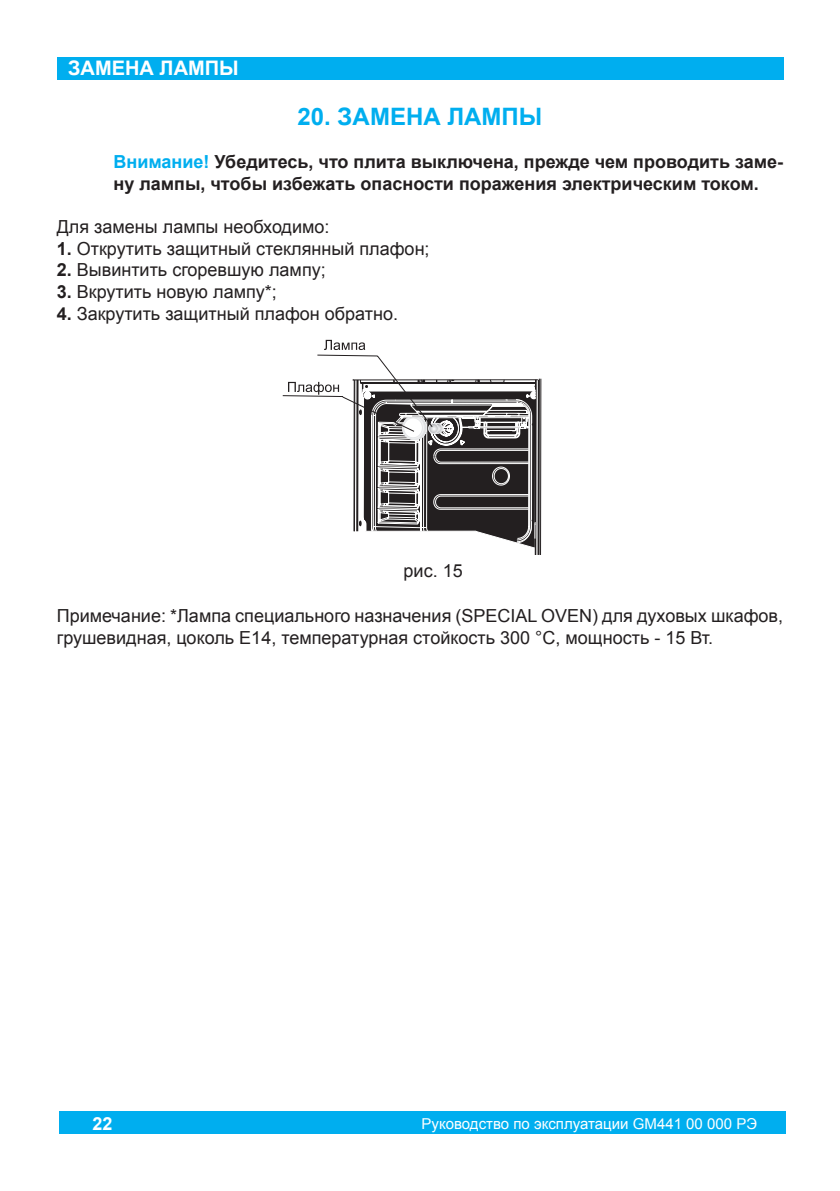
<style>
.page{position:relative;width:840px;height:1191px;background:#fff}
.page>*{position:absolute;margin:0;border:0;box-sizing:border-box;transform-origin:0 0}
.t1{font:700 24px "Arial";color:#00aeef}
.t2{font:700 20px "Arial";color:#fff}
.t3{font:18px/21.6px "Arial";color:#231f20}
.t4{font:700 18px/21.6px "Arial";color:#231f20}
.t5{font:700 18px "Arial";color:#fff}
.t6{font:15px "Arial";color:#fff}
.s1{color:#00aeef}
.s2{font-weight:700}
</style>
<div class="page">
<div style="left:59px;top:1111px;width:726px;height:23px;background:#00aeef"></div>
<div style="left:57px;top:57px;width:725px;height:22px;background:#00aeef"></div>
<hr style="left:352px;top:379px;width:185px;height:1px;background:#231f20">
<hr style="left:538px;top:379px;width:1px;height:176px;background:#231f20">
<hr style="left:537px;top:380px;width:1px;height:175px;background:#231f20">
<hr style="left:535px;top:380px;width:1px;height:175px;background:#231f20">
<hr style="left:540px;top:379px;width:1px;height:176px;background:#231f20">
<hr style="left:534px;top:380px;width:1px;height:175px;background:#231f20">
<svg style="left:282px;top:340px;width:254px;height:209px"></svg>
<p class="t2" style="left:68px;top:55px;width:29px">Замена</p>
<p class="t2" style="left:159px;top:55px;width:17px">лампы</p>
<h1 class="t1" style="left:297px;top:101px;width:74px">20. Замена</h1>
<h1 class="t1" style="left:447px;top:101px;width:20px">лампы</h1>
<p class="t4" style="left:113px;top:152px;width:670px"><span class="s1">Внимание!</span> Убедитесь, что плита выключена, прежде чем проводить заме&shy;ну лампы, чтобы избежать опасности поражения электрическим током.</p>
<p class="t3" style="left:57px;top:216px;width:274px">Для замены лампы необходимо:</p>
<p class="t3" style="left:57px;top:238px;width:374px"><span class="s2">1.</span> Открутить защитный стеклянный плафон;</p>
<p class="t3" style="left:57px;top:259px;width:270px"><span class="s2">2.</span> Вывинтить сгоревшую лампу;</p>
<p class="t3" style="left:57px;top:281px;width:221px"><span class="s2">3.</span> Вкрутить новую лампу*;</p>
<p class="t3" style="left:57px;top:303px;width:342px"><span class="s2">4.</span> Закрутить защитный плафон обратно.</p>
<p class="t3" style="left:403px;top:560px;width:61px">рис. 15</p>
<p class="t3" style="left:57px;top:605px;width:727px">Примечание: *Лампа специального назначения (SPECIAL OVEN) для духовых шкафов, грушевидная, цоколь Е14, температурная стойкость 300 °С, мощность - 15 Вт.</p>
<p class="t5" style="left:92px;top:1111px;width:22px">22</p>
<p class="t6" style="left:421px;top:1113px;width:337px">Руководство по эксплуатации GM441 00 000 РЭ</p>
</div>
